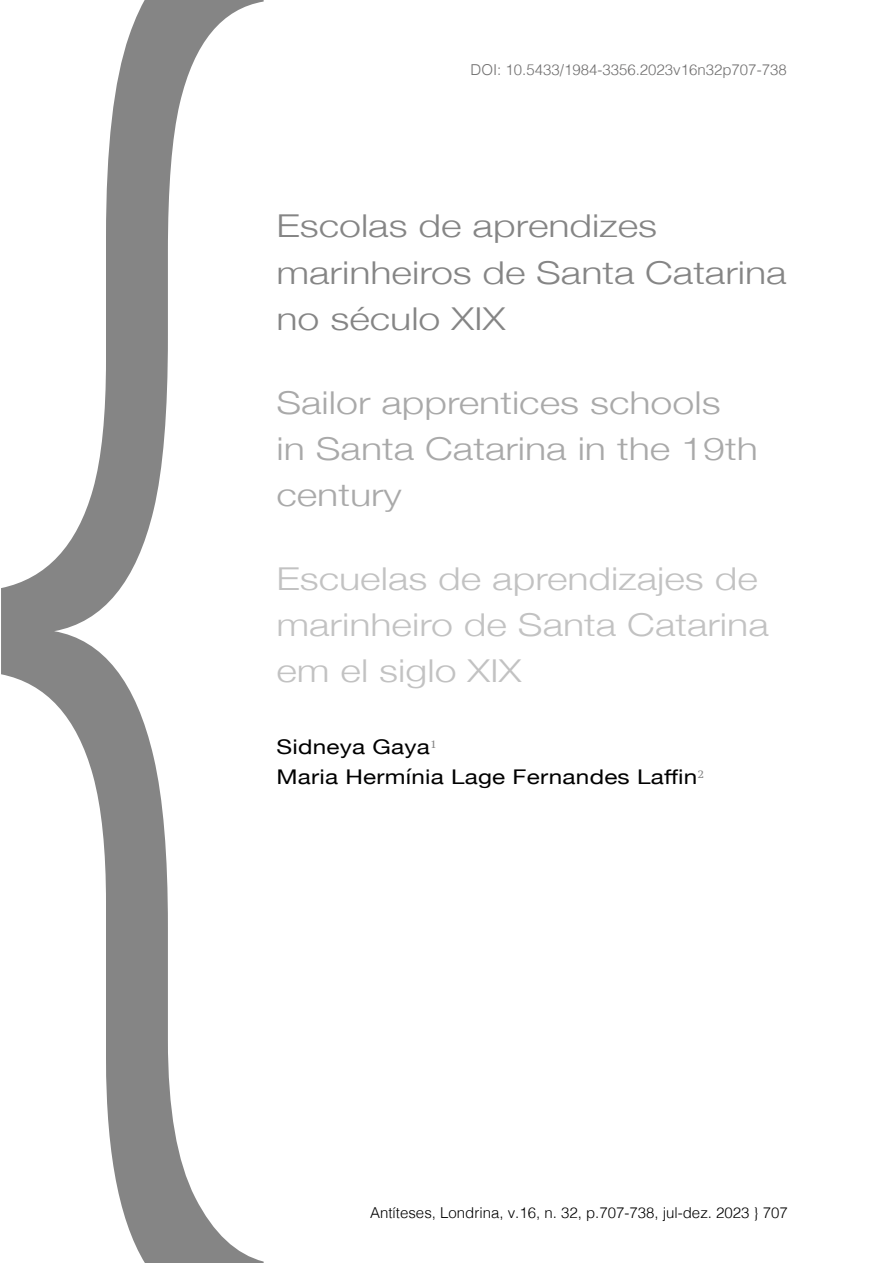
<style>
.page{position:relative;width:893px;height:1263px;background:#fff}
.page>*{position:absolute;margin:0;border:0;box-sizing:border-box;transform-origin:0 0}
.t1{font:300 31.5px/46.2px "Helvetica Neue";color:#c2c2c2;scale:1.25 1}
.t2{font:300 31.5px/46.2px "Helvetica Neue";color:#858585;scale:1.25 1}
.t3{font:300 31.5px/46.2px "Helvetica Neue";color:#a9a9a9;scale:1.25 1}
.t4{font:20.25px/30.3px "Helvetica Neue";letter-spacing:.01em;color:#000;scale:1.2 1}
.t5{font:300 15px "Helvetica";color:#000}
.t6{font:300 15px "Helvetica";color:#706f6f}
</style>
<div class="page">
<svg style="left:1px;top:0;width:263px;height:1263px"></svg>
<p class="t6" style="left:471px;top:56px;width:318px">DOI: 10.5433/1984-3356.2023v16n32p707-738</p>
<p class="t2" style="left:276px;top:201px;width:410px">Escolas de aprendizes marinheiros de Santa Catarina no século XIX</p>
<p class="t3" style="left:276px;top:377px;width:387px">Sailor apprentices schools<br>in Santa Catarina in the 19th century</p>
<p class="t1" style="left:276px;top:553px;width:395px">Escuelas de aprendizajes de marinheiro de Santa Catarina em el siglo XIX</p>
<p class="t4" style="left:276px;top:733px;width:358px">Sidneya Gaya<sup>1<br></sup>Maria Hermínia Lage Fernandes Laffin<sup>2</sup></p>
<p class="t5" style="left:370px;top:1200px;width:419px">Antíteses, Londrina, v.16, n. 32, p.707-738, jul-dez. 2023 } 707</p>
</div>
